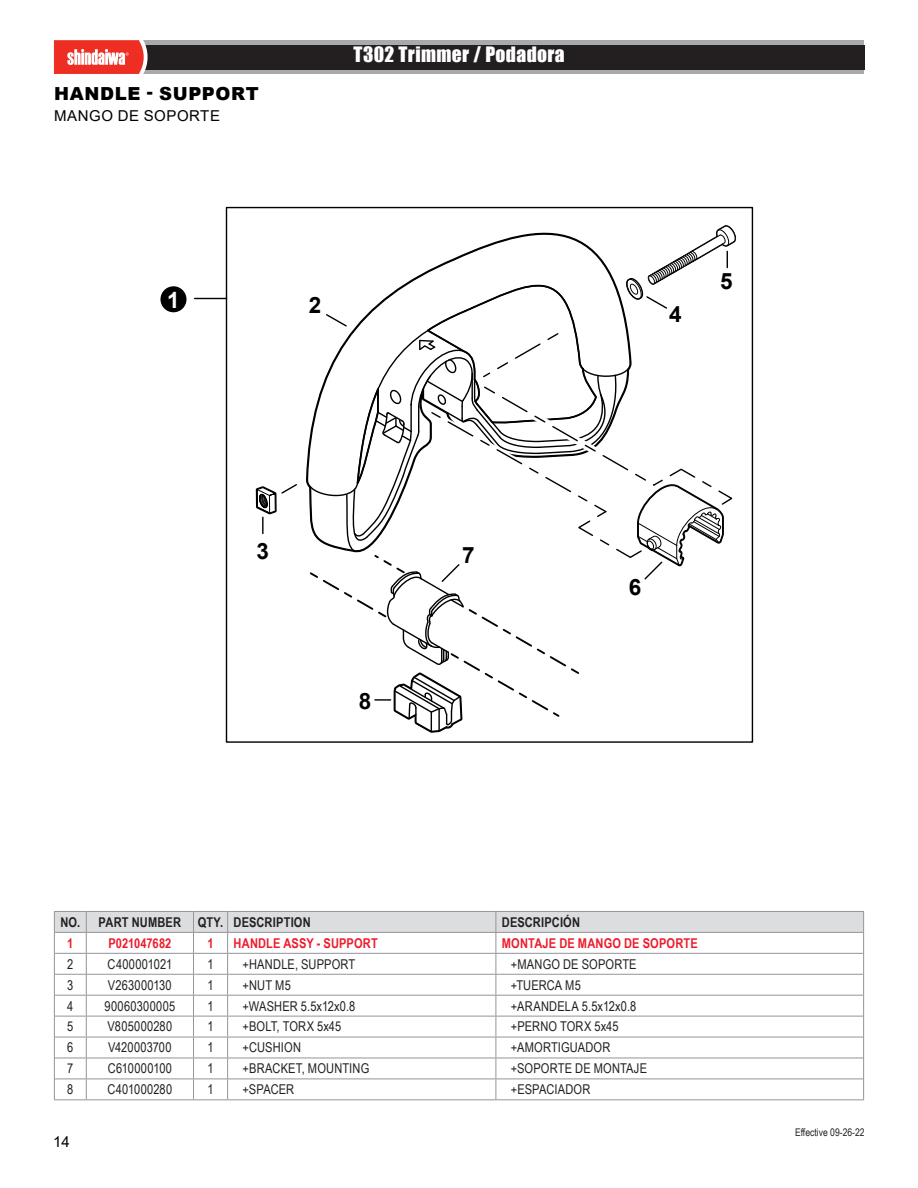
<style>
.page{position:relative;width:918px;height:1188px;background:#fff}
.page>*{position:absolute;margin:0;border:0;box-sizing:border-box;transform-origin:0 0}
.t1{font:700 22.5px "Arial";color:#000}
.t2{font:700 22.5px "Arial";color:#fff}
.t3{font:19.5px "Impact";letter-spacing:.02em;color:#fff}
.t4{font:900 18px "Arial";letter-spacing:.035em;color:#000}
.t5{font:15px "Arial";letter-spacing:.035em;color:#000}
.t6{font:13.5px "Arial Narrow";letter-spacing:.015em;color:#231f20}
.t7{font:700 13.5px "Arial Narrow";letter-spacing:.01em;color:#ee1b2c}
.t8{font:700 13.5px "Arial Narrow";letter-spacing:.01em;color:#231f20}
.t9{font:10.5px "Arial Narrow";color:#231f20}
</style>
<div class="page">
<div style="left:143px;top:41px;width:721px;height:33px;background:#a8a9ad"></div>
<div style="left:145px;top:45px;width:719px;height:24px;background:#231f20"></div>
<svg style="left:54px;top:40px;width:94px;height:34px;background:#ef6158"></svg>
<div style="left:160px;top:286px;width:27px;height:26px;background:#000;border-radius:50%"></div>
<hr style="left:195px;top:298px;width:31px;height:1px;background:#000">
<svg style="left:255px;top:484px;width:42px;height:50px"></svg>
<svg style="left:306px;top:225px;width:431px;height:508px"></svg>
<svg style="left:54px;top:911px;width:810px;height:188px"></svg>
<hr style="left:54px;top:1099px;width:32px;height:1px;background:#939598">
<hr style="left:86px;top:1099px;width:107px;height:1px;background:#939598">
<hr style="left:194px;top:1099px;width:34px;height:1px;background:#939598">
<hr style="left:228px;top:1099px;width:268px;height:1px;background:#939598">
<hr style="left:496px;top:1099px;width:368px;height:1px;background:#939598">
<hr style="left:55px;top:953px;width:31px;height:1px;background:#939598">
<hr style="left:86px;top:953px;width:107px;height:1px;background:#939598">
<hr style="left:194px;top:953px;width:34px;height:1px;background:#939598">
<hr style="left:228px;top:953px;width:268px;height:1px;background:#939598">
<hr style="left:496px;top:953px;width:367px;height:1px;background:#939598">
<hr style="left:55px;top:974px;width:31px;height:1px;background:#939598">
<hr style="left:86px;top:974px;width:107px;height:1px;background:#939598">
<hr style="left:194px;top:974px;width:34px;height:1px;background:#939598">
<hr style="left:228px;top:974px;width:268px;height:1px;background:#939598">
<hr style="left:496px;top:974px;width:367px;height:1px;background:#939598">
<hr style="left:55px;top:995px;width:31px;height:1px;background:#939598">
<hr style="left:86px;top:995px;width:107px;height:1px;background:#939598">
<hr style="left:194px;top:995px;width:34px;height:1px;background:#939598">
<hr style="left:228px;top:995px;width:268px;height:1px;background:#939598">
<hr style="left:496px;top:995px;width:367px;height:1px;background:#939598">
<hr style="left:55px;top:1016px;width:31px;height:1px;background:#939598">
<hr style="left:86px;top:1016px;width:107px;height:1px;background:#939598">
<hr style="left:194px;top:1016px;width:34px;height:1px;background:#939598">
<hr style="left:228px;top:1016px;width:268px;height:1px;background:#939598">
<hr style="left:496px;top:1016px;width:367px;height:1px;background:#939598">
<hr style="left:55px;top:1037px;width:31px;height:1px;background:#939598">
<hr style="left:86px;top:1037px;width:107px;height:1px;background:#939598">
<hr style="left:194px;top:1037px;width:34px;height:1px;background:#939598">
<hr style="left:228px;top:1037px;width:268px;height:1px;background:#939598">
<hr style="left:496px;top:1037px;width:367px;height:1px;background:#939598">
<hr style="left:55px;top:1058px;width:31px;height:1px;background:#939598">
<hr style="left:86px;top:1058px;width:107px;height:1px;background:#939598">
<hr style="left:194px;top:1058px;width:34px;height:1px;background:#939598">
<hr style="left:228px;top:1058px;width:268px;height:1px;background:#939598">
<hr style="left:496px;top:1058px;width:367px;height:1px;background:#939598">
<hr style="left:55px;top:1079px;width:31px;height:1px;background:#939598">
<hr style="left:86px;top:1079px;width:107px;height:1px;background:#939598">
<hr style="left:194px;top:1079px;width:34px;height:1px;background:#939598">
<hr style="left:228px;top:1079px;width:268px;height:1px;background:#939598">
<hr style="left:496px;top:1079px;width:367px;height:1px;background:#939598">
<h3 class="t4" style="left:54px;top:80px;width:206px">HANDLE - SUPPORT</h3>
<p class="t5" style="left:54px;top:105px;width:167px">MANGO DE SOPORTE</p>
<h2 class="t3" style="left:354px;top:39px;width:213px">T302 Trimmer / Podadora</h2>
<h1 class="t2" style="left:167px;top:284px;width:14px">1</h1>
<h1 class="t1" style="left:309px;top:290px;width:14px">2</h1>
<h1 class="t1" style="left:669px;top:298px;width:14px">4</h1>
<h1 class="t1" style="left:720px;top:266px;width:14px">5</h1>
<h1 class="t1" style="left:257px;top:535px;width:14px">3</h1>
<h1 class="t1" style="left:359px;top:685px;width:14px">8</h1>
<h1 class="t1" style="left:462px;top:539px;width:14px">7</h1>
<h1 class="t1" style="left:629px;top:572px;width:14px">6</h1>
<p class="t8" style="left:60px;top:912px;width:252px">NO. PART NUMBER QTY. DESCRIPTION</p>
<p class="t8" style="left:502px;top:912px;width:80px">DESCRIPCIÓN</p>
<p class="t7" style="left:67px;top:933px;width:8px">1</p>
<p class="t7" style="left:108px;top:933px;width:65px">P021047682</p>
<p class="t7" style="left:207px;top:933px;width:8px">1</p>
<p class="t7" style="left:234px;top:933px;width:146px">HANDLE ASSY - SUPPORT</p>
<p class="t7" style="left:502px;top:933px;width:197px">MONTAJE DE MANGO DE SOPORTE</p>
<p class="t6" style="left:67px;top:954px;width:8px">2</p>
<p class="t6" style="left:108px;top:954px;width:66px">C400001021</p>
<p class="t6" style="left:207px;top:954px;width:8px">1</p>
<p class="t6" style="left:243px;top:954px;width:114px">+HANDLE, SUPPORT</p>
<p class="t6" style="left:511px;top:954px;width:127px">+MANGO DE SOPORTE</p>
<p class="t6" style="left:67px;top:975px;width:8px">3</p>
<p class="t6" style="left:108px;top:975px;width:65px">V263000130</p>
<p class="t6" style="left:207px;top:975px;width:8px">1</p>
<p class="t6" style="left:243px;top:975px;width:50px">+NUT M5</p>
<p class="t6" style="left:511px;top:975px;width:72px">+TUERCA M5</p>
<p class="t6" style="left:67px;top:996px;width:8px">4</p>
<p class="t6" style="left:104px;top:996px;width:72px">90060300005</p>
<p class="t6" style="left:207px;top:996px;width:8px">1</p>
<p class="t6" style="left:243px;top:996px;width:114px">+WASHER 5.5x12x0.8</p>
<p class="t6" style="left:511px;top:996px;width:127px">+ARANDELA 5.5x12x0.8</p>
<p class="t6" style="left:67px;top:1017px;width:8px">5</p>
<p class="t6" style="left:108px;top:1017px;width:66px">V805000280</p>
<p class="t6" style="left:207px;top:1017px;width:8px">1</p>
<p class="t6" style="left:243px;top:1017px;width:100px">+BOLT, TORX 5x45</p>
<p class="t6" style="left:511px;top:1017px;width:109px">+PERNO TORX 5x45</p>
<p class="t6" style="left:67px;top:1038px;width:8px">6</p>
<p class="t6" style="left:108px;top:1038px;width:65px">V420003700</p>
<p class="t6" style="left:207px;top:1038px;width:8px">1</p>
<p class="t6" style="left:243px;top:1038px;width:60px">+CUSHION</p>
<p class="t6" style="left:511px;top:1038px;width:101px">+AMORTIGUADOR</p>
<p class="t6" style="left:67px;top:1059px;width:8px">7</p>
<p class="t6" style="left:108px;top:1059px;width:66px">C610000100</p>
<p class="t6" style="left:207px;top:1059px;width:8px">1</p>
<p class="t6" style="left:243px;top:1059px;width:128px">+BRACKET, MOUNTING</p>
<p class="t6" style="left:511px;top:1059px;width:138px">+SOPORTE DE MONTAJE</p>
<p class="t6" style="left:67px;top:1080px;width:8px">8</p>
<p class="t6" style="left:108px;top:1080px;width:66px">C401000280</p>
<p class="t6" style="left:207px;top:1080px;width:8px">1</p>
<p class="t6" style="left:243px;top:1080px;width:53px">+SPACER</p>
<p class="t6" style="left:511px;top:1080px;width:81px">+ESPACIADOR</p>
<p class="t5" style="left:53px;top:1132px;width:18px">14</p>
<p class="t9" style="left:795px;top:1124px;width:71px">Effective 09-26-22</p>
</div>
